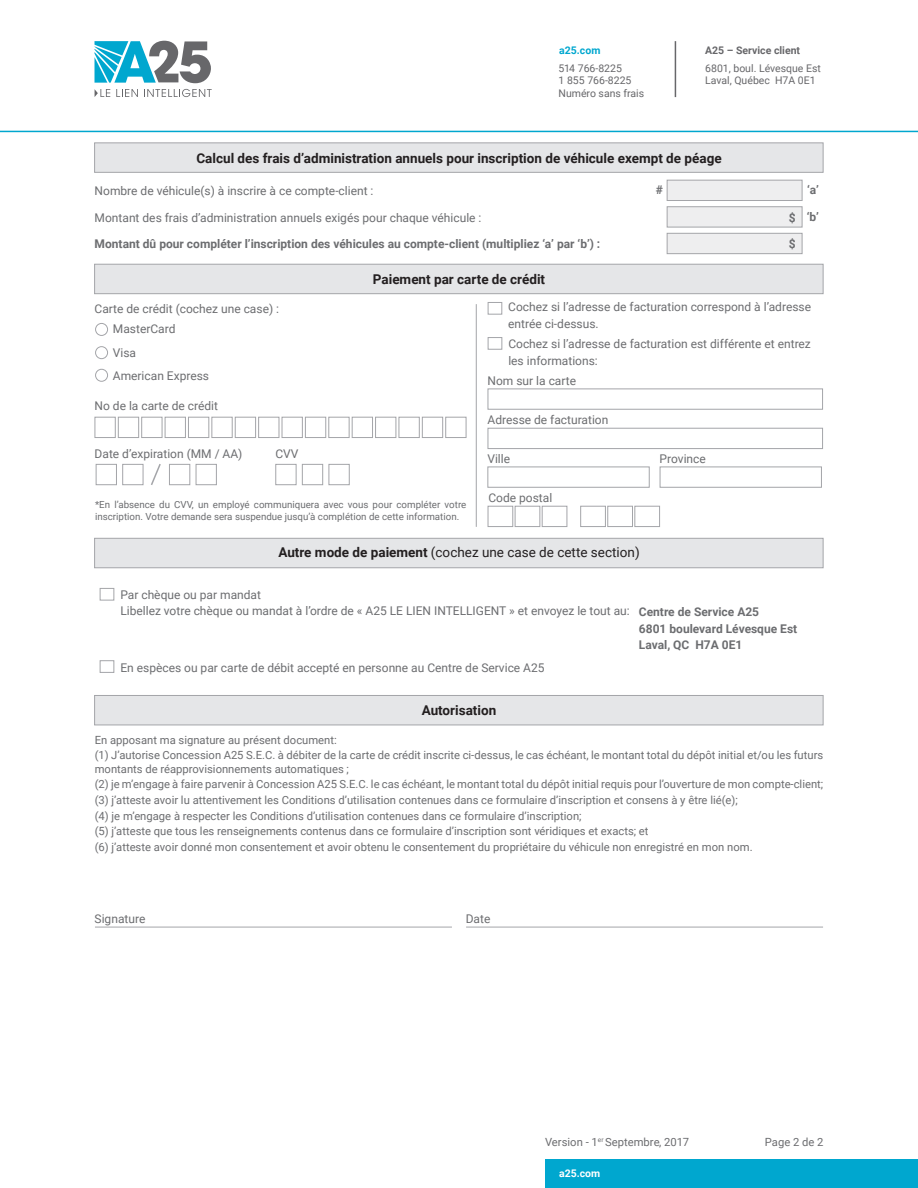
<style>
.page{position:relative;width:918px;height:1188px;background:#fff}
.page>*{position:absolute;margin:0;border:0;box-sizing:border-box;transform-origin:0 0}
.t1{font:700 13.5px "Roboto";color:#231f20}
.t2{font:13.5px "Roboto";color:#231f20}
.t3{font:12px/16.5px "Roboto";color:#6c6d70}
.t4{font:700 12px/16.5px "Roboto";color:#6c6d70}
.t5{font:11.25px/15.6px "Roboto";color:#6c6d70}
.t6{font:10.5px/12.6px "Roboto";color:#67676a}
.t7{font:700 10.5px "Roboto";color:#67676a}
.t8{font:700 10.5px "Roboto";color:#fff}
.t9{font:700 10.5px "Roboto";color:#00a7cf}
.t10{font:9.75px/11.7px "Roboto";color:#6c6d70}
.s1{font-weight:700}
</style>
<div class="page">
<div style="left:545px;top:1159px;width:373px;height:29px;background:#00a7cf"></div>
<svg style="left:116px;top:89px;width:22px;height:8px"></svg>
<svg style="left:144px;top:89px;width:68px;height:8px"></svg>
<svg style="left:95px;top:89px;width:15px;height:8px"></svg>
<svg style="left:95px;top:41px;width:116px;height:42px"></svg>
<hr style="left:0;top:131px;width:918px;height:1px;background:#00a7cf">
<hr style="left:675px;top:41px;width:1px;height:56px;background:#67676a">
<div style="left:94px;top:695px;width:730px;height:30px;background:#e5e6e8;border:1px solid #a4a5a9"></div>
<hr style="left:95px;top:927px;width:357px;height:1px;background:#a4a5a9">
<hr style="left:466px;top:927px;width:357px;height:1px;background:#a4a5a9">
<div style="left:94px;top:142px;width:730px;height:31px;background:#e5e6e8;border:1px solid #a4a5a9"></div>
<div style="left:667px;top:180px;width:135px;height:21px;background:#eeeeef;border:1px solid #a4a5a9"></div>
<div style="left:667px;top:206px;width:135px;height:21px;background:#eeeeef;border:1px solid #a4a5a9"></div>
<div style="left:667px;top:233px;width:135px;height:21px;background:#eeeeef;border:1px solid #a4a5a9"></div>
<div style="left:94px;top:264px;width:730px;height:30px;background:#e5e6e8;border:1px solid #a4a5a9"></div>
<div style="left:95px;top:323px;width:13px;height:13px;border:1px solid #a4a5a9;border-radius:50%"></div>
<div style="left:95px;top:346px;width:13px;height:13px;border:1px solid #a4a5a9;border-radius:50%"></div>
<div style="left:95px;top:369px;width:13px;height:13px;border:1px solid #a4a5a9;border-radius:50%"></div>
<div style="left:275px;top:464px;width:21px;height:21px;border:1px solid #a4a5a9"></div>
<div style="left:302px;top:464px;width:21px;height:21px;border:1px solid #a4a5a9"></div>
<div style="left:329px;top:464px;width:21px;height:21px;border:1px solid #a4a5a9"></div>
<div style="left:96px;top:464px;width:21px;height:21px;border:1px solid #a4a5a9"></div>
<div style="left:122px;top:464px;width:21px;height:21px;border:1px solid #a4a5a9"></div>
<div style="left:169px;top:464px;width:21px;height:21px;border:1px solid #a4a5a9"></div>
<div style="left:196px;top:464px;width:21px;height:21px;border:1px solid #a4a5a9"></div>
<svg style="left:151px;top:464px;width:10px;height:21px"></svg>
<div style="left:95px;top:417px;width:21px;height:21px;background:#fff;border:1px solid #a4a5a9"></div>
<div style="left:118px;top:417px;width:21px;height:21px;background:#fff;border:1px solid #a4a5a9"></div>
<div style="left:141px;top:417px;width:21px;height:21px;background:#fff;border:1px solid #a4a5a9"></div>
<div style="left:165px;top:417px;width:21px;height:21px;background:#fff;border:1px solid #a4a5a9"></div>
<div style="left:188px;top:417px;width:21px;height:21px;background:#fff;border:1px solid #a4a5a9"></div>
<div style="left:212px;top:417px;width:21px;height:21px;background:#fff;border:1px solid #a4a5a9"></div>
<div style="left:235px;top:417px;width:21px;height:21px;background:#fff;border:1px solid #a4a5a9"></div>
<div style="left:258px;top:417px;width:21px;height:21px;background:#fff;border:1px solid #a4a5a9"></div>
<div style="left:282px;top:417px;width:21px;height:21px;background:#fff;border:1px solid #a4a5a9"></div>
<div style="left:305px;top:417px;width:21px;height:21px;background:#fff;border:1px solid #a4a5a9"></div>
<div style="left:328px;top:417px;width:21px;height:21px;background:#fff;border:1px solid #a4a5a9"></div>
<div style="left:352px;top:417px;width:21px;height:21px;background:#fff;border:1px solid #a4a5a9"></div>
<div style="left:375px;top:417px;width:21px;height:21px;border:1px solid #a4a5a9"></div>
<div style="left:399px;top:417px;width:21px;height:21px;border:1px solid #a4a5a9"></div>
<div style="left:422px;top:417px;width:21px;height:21px;border:1px solid #a4a5a9"></div>
<div style="left:445px;top:417px;width:21px;height:21px;border:1px solid #a4a5a9"></div>
<div style="left:488px;top:389px;width:335px;height:21px;border:1px solid #a4a5a9"></div>
<div style="left:488px;top:467px;width:162px;height:21px;border:1px solid #a4a5a9"></div>
<div style="left:488px;top:428px;width:335px;height:21px;border:1px solid #a4a5a9"></div>
<div style="left:488px;top:302px;width:14px;height:13px;border:1px solid #a4a5a9"></div>
<div style="left:488px;top:337px;width:14px;height:13px;border:1px solid #a4a5a9"></div>
<hr style="left:476px;top:304px;width:1px;height:223px;background:#a4a5a9">
<div style="left:660px;top:467px;width:162px;height:21px;border:1px solid #a4a5a9"></div>
<div style="left:488px;top:506px;width:25px;height:21px;border:1px solid #a4a5a9"></div>
<div style="left:580px;top:506px;width:26px;height:21px;border:1px solid #a4a5a9"></div>
<div style="left:515px;top:506px;width:25px;height:21px;border:1px solid #a4a5a9"></div>
<div style="left:607px;top:506px;width:26px;height:21px;border:1px solid #a4a5a9"></div>
<div style="left:542px;top:506px;width:25px;height:21px;border:1px solid #a4a5a9"></div>
<div style="left:635px;top:506px;width:25px;height:21px;border:1px solid #a4a5a9"></div>
<div style="left:94px;top:538px;width:730px;height:30px;background:#e5e6e8;border:1px solid #a4a5a9"></div>
<div style="left:100px;top:588px;width:14px;height:12px;border:1px solid #a4a5a9"></div>
<div style="left:100px;top:660px;width:14px;height:13px;border:1px solid #a4a5a9"></div>
<p class="t9" style="left:559px;top:43px;width:43px">a25.com</p>
<p class="t6" style="left:559px;top:61px;width:65px">514 766-8225</p>
<p class="t6" style="left:559px;top:74px;width:87px">1 855 766-8225<br>Numéro sans frais</p>
<p class="t7" style="left:705px;top:43px;width:97px">A25 – Service client</p>
<p class="t6" style="left:705px;top:61px;width:117px">6801, boul. Lévesque Est<br>Laval, Québec H7A 0E1</p>
<p class="t1" style="left:196px;top:149px;width:527px">Calcul des frais d’administration annuels pour inscription de véhicule exempt de péage</p>
<p class="t3" style="left:95px;top:182px;width:280px">Nombre de véhicule(s) à inscrire à ce compte-client :</p>
<p class="t3" style="left:95px;top:209px;width:388px">Montant des frais d’administration annuels exigés pour chaque véhicule :</p>
<p class="t4" style="left:95px;top:235px;width:507px">Montant dû pour compléter l’inscription des véhicules au compte-client (multipliez ‘a’ par ‘b’) :</p>
<p class="t4" style="left:656px;top:181px;width:9px">#</p>
<p class="t1" style="left:373px;top:270px;width:174px">Paiement par carte de crédit</p>
<p class="t4" style="left:789px;top:209px;width:8px">$</p>
<p class="t4" style="left:789px;top:235px;width:8px">$</p>
<p class="t4" style="left:807px;top:181px;width:13px">‘a’</p>
<p class="t4" style="left:807px;top:208px;width:14px">‘b’</p>
<p class="t3" style="left:95px;top:300px;width:186px">Carte de crédit (cochez une case) :</p>
<p class="t3" style="left:113px;top:341px;width:98px;line-height:22.6px">Visa<br>American Express</p>
<p class="t3" style="left:95px;top:398px;width:125px">No de la carte de crédit</p>
<p class="t3" style="left:95px;top:445px;width:149px">Date d’expiration (MM / AA)</p>
<p class="t3" style="left:275px;top:445px;width:25px">CVV</p>
<p class="t3" style="left:113px;top:320px;width:64px">MasterCard</p>
<p class="t10" style="left:95px;top:498px;width:373px">*En l’absence du CVV, un employé communiquera avec vous pour compléter votre inscription. Votre demande sera suspendue jusqu’à complétion de cette information.</p>
<p class="t3" style="left:508px;top:298px;width:304px">Cochez si l’adresse de facturation correspond à l’adresse entrée ci-dessus.</p>
<p class="t3" style="left:508px;top:335px;width:304px">Cochez si l’adresse de facturation est différente et entrez les informations:</p>
<p class="t3" style="left:488px;top:372px;width:90px">Nom sur la carte</p>
<p class="t3" style="left:488px;top:411px;width:122px">Adresse de facturation</p>
<p class="t3" style="left:487px;top:450px;width:24px">Ville</p>
<p class="t3" style="left:488px;top:489px;width:65px">Code postal</p>
<p class="t3" style="left:660px;top:450px;width:48px">Province</p>
<p class="t2" style="left:278px;top:543px;width:363px"><span class="s1">Autre mode de paiement</span> (cochez une case de cette section)</p>
<p class="t3" style="left:120px;top:586px;width:511px">Par chèque ou par mandat<br>Libellez votre chèque ou mandat à l’ordre de « A25 LE LIEN INTELLIGENT » et envoyez le tout au:</p>
<p class="t4" style="left:639px;top:603px;width:160px">Centre de Service A25<br>6801 boulevard Lévesque Est<br>Laval, QC H7A 0E1</p>
<p class="t3" style="left:120px;top:659px;width:426px">En espèces ou par carte de débit accepté en personne au Centre de Service A25</p>
<p class="t1" style="left:422px;top:701px;width:76px">Autorisation</p>
<p class="t5" style="left:95px;top:731px;width:730px">En apposant ma signature au présent document:<br>(1) J’autorise Concession A25 S.E.C. à débiter de la carte de crédit inscrite ci-dessus, le cas échéant, le montant total du dépôt initial et/ou les futurs</p>
<p class="t5" style="left:95px;top:760px;width:730px">montants de réapprovisionnements automatiques ;<br>(2) je m’engage à faire parvenir à Concession A25 S.E.C. le cas échéant, le montant total du dépôt initial requis pour l’ouverture de mon compte-client; (3) j’atteste avoir lu attentivement les Conditions d’utilisation contenues dans ce formulaire d’inscription et consens à y être lié(e);<br>(4) je m’engage à respecter les Conditions d’utilisation contenues dans ce formulaire d’inscription;<br>(5) j’atteste que tous les renseignements contenus dans ce formulaire d’inscription sont véridiques et exacts; et<br>(6) j’atteste avoir donné mon consentement et avoir obtenu le consentement du propriétaire du véhicule non enregistré en mon nom.</p>
<p class="t3" style="left:95px;top:910px;width:52px">Signature</p>
<p class="t3" style="left:466px;top:910px;width:26px">Date</p>
<p class="t5" style="left:545px;top:1134px;width:146px">Version - 1<sup>er</sup> Septembre, 2017</p>
<p class="t5" style="left:765px;top:1134px;width:60px">Page 2 de 2</p>
<p class="t8" style="left:559px;top:1166px;width:43px">a25.com</p>
</div>
